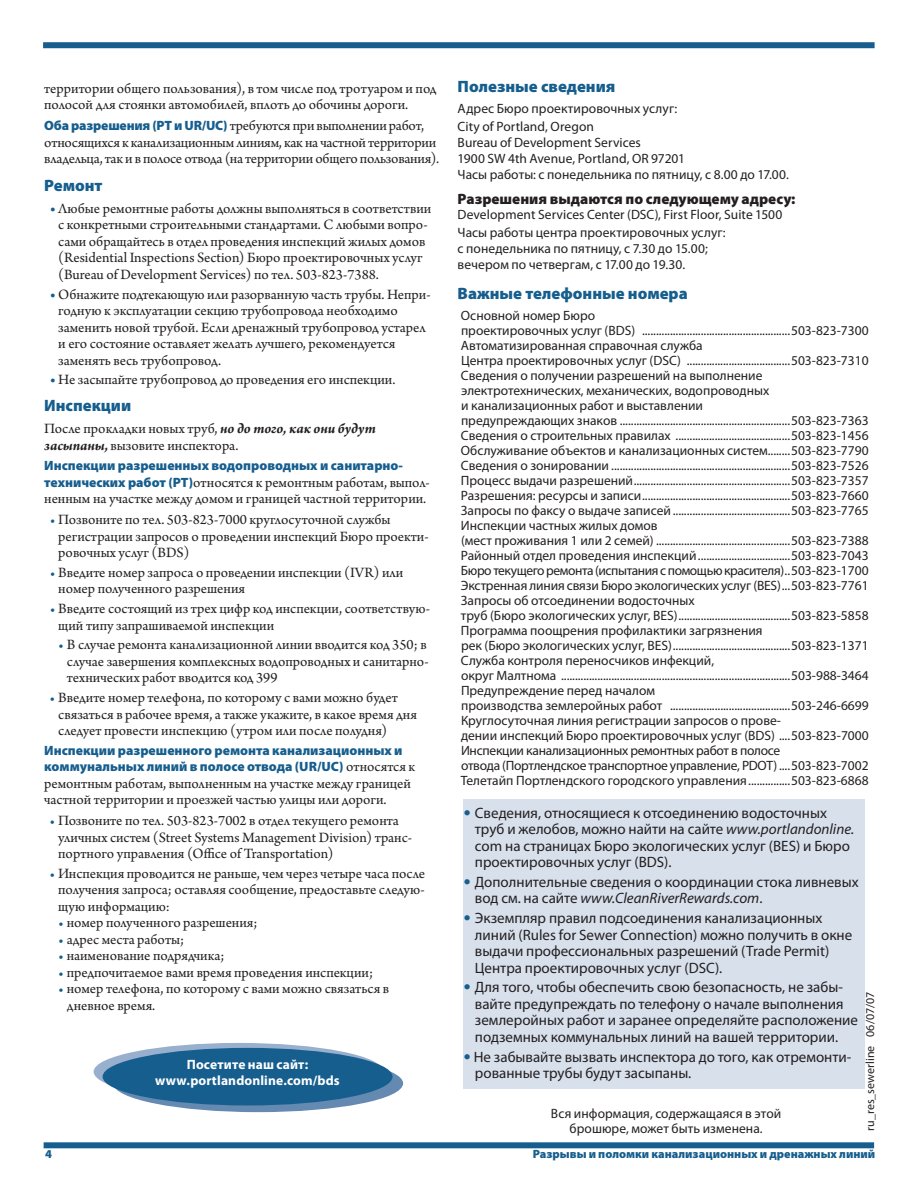
<style>
.page{position:relative;width:918px;height:1188px;background:#fff}
.page>*{position:absolute;margin:0;border:0;box-sizing:border-box;transform-origin:0 0}
.t1{font:900 16.5px "Myriad Pro";color:#165e8e}
.t2{font:15px/16.5px "Arno Pro";color:#231f20}
.t3{font:15px/16.5px "Myriad Pro";color:#231f20}
.t4{font:900 15px "Myriad Pro";color:#231f20}
.t5{font:13.5px/15px "Myriad Pro";color:#231f20}
.t6{font:900 13.5px/16.5px "Myriad Pro";color:#165e8e}
.t7{font:700 13.5px/15.8px "Myriad Pro";letter-spacing:.01em;color:#fff;text-align:center}
.t8{font:900 12px "Myriad Pro";color:#165e8e}
.t9{font:12px "Myriad Pro";color:#231f20}
.s1{font-family:"Myriad Pro";font-weight:900;font-size:13.5px;color:#165e8e}
.s2{font-weight:700;font-style:italic}
.s3{color:#165e8e}
.s4{font-family:"Arno Pro";font-weight:400;font-size:15px;color:#231f20}
.s5{font-family:"Sabon";color:#165e8e}
.s6{font-style:italic}
</style>
<div class="page">
<div style="left:43px;top:42px;width:832px;height:6px;background:#165e8e"></div>
<div style="left:44px;top:1142px;width:830px;height:6px;background:#165e8e"></div>
<div style="left:464px;top:800px;width:401px;height:289px;background:#d8e0ec"></div>
<div style="left:94px;top:1043px;width:290px;height:58px;background:#98afcd;border-radius:50%"></div>
<div style="left:113px;top:1055px;width:290px;height:57px;background:#648ab2;border-radius:50%"></div>
<div style="left:103px;top:1048px;width:290px;height:57px;background:#165e8e;border-radius:50%"></div>
<p class="t2" style="left:44px;top:81px;width:394px">территории общего пользования), в том числе под тротуаром и под полосой для стоянки автомобилей, вплоть до обочины дороги.</p>
<p class="t2" style="left:44px;top:118px;width:397px"><span class="s1">Оба разрешения (PT и UR/UC)</span> требуются при выполнении работ, относящихся к канализационным линиям, как на частной территории владельца, так и в полосе отвода (на территории общего пользования).</p>
<p class="t1" style="left:44px;top:174px;width:60px">Ремонт</p>
<p class="t2" style="left:58px;top:201px;width:375px;text-indent:-8px"><span class="s1">•</span> Любые ремонтные работы должны выполняться в соответствии с конкретными строительными стандартами. С любыми вопро&shy;сами обращайтесь в отдел проведения инспекций жилых домов (Residential Inspections Section) Бюро проектировочных услуг (Bureau of Development Services) по тел. 503-823-7388.</p>
<p class="t2" style="left:58px;top:287px;width:374px;text-indent:-8px"><span class="s1">•</span> Обнажите подтекающую или разорванную часть трубы. Непри&shy;годную к эксплуатации секцию трубопровода необходимо заменить новой трубой. Если дренажный трубопровод устарел и его состояние оставляет желать лучшего, рекомендуется заменять весь трубопровод.</p>
<p class="t2" style="left:50px;top:372px;width:347px"><span class="s1">•</span> Не засыпайте трубопровод до проведения его инспекции.</p>
<p class="t1" style="left:44px;top:394px;width:88px">Инспекции</p>
<p class="t2" style="left:44px;top:421px;width:333px">После прокладки новых труб, <span class="s2">но до того, как они будут засыпаны,</span> вызовите инспектора.</p>
<p class="t6" style="left:44px;top:457px;width:360px">Инспекции разрешенных водопроводных и санитарно-</p>
<p class="t2" style="left:44px;top:475px;width:387px"><span class="s1">технических работ (PT)</span>относятся к ремонтным работам, выпол&shy;ненным на участке между домом и границей частной территории.</p>
<p class="t2" style="left:58px;top:512px;width:372px;text-indent:-8px"><span class="s3">•</span> Позвоните по тел. 503-823-7000 круглосуточной службы регистрации запросов о проведении инспекций Бюро проекти&shy;ровочных услуг (BDS)</p>
<p class="t2" style="left:58px;top:565px;width:347px;text-indent:-8px"><span class="s3">•</span> Введите номер запроса о проведении инспекции (IVR) или номер полученного разрешения</p>
<p class="t2" style="left:58px;top:601px;width:373px;text-indent:-8px"><span class="s3">•</span> Введите состоящий из трех цифр код инспекции, соответствую&shy;щий типу запрашиваемой инспекции</p>
<p class="t2" style="left:67px;top:637px;width:363px;text-indent:-9px"><span class="s3">•</span> В случае ремонта канализационной линии вводится код 350; в случае завершения комплексных водопроводных и санитарно&shy;технических работ вводится код 399</p>
<p class="t2" style="left:58px;top:690px;width:360px;text-indent:-9px"><span class="s3">•</span> Введите номер телефона, по которому с вами можно будет связаться в рабочее время, а также укажите, в какое время дня следует провести инспекцию (утром или после полудня)</p>
<p class="t6" style="left:44px;top:742px;width:373px">Инспекции разрешенного ремонта канализационных и коммунальных линий в полосе отвода (UR/UC) <span class="s4">относятся к</span></p>
<p class="t2" style="left:44px;top:776px;width:368px">ремонтным работам, выполненным на участке между границей частной территории и проезжей частью улицы или дороги.</p>
<p class="t2" style="left:58px;top:813px;width:355px;text-indent:-9px"><span class="s3">•</span> Позвоните по тел. 503-823-7002 в отдел текущего ремонта уличных систем (Street Systems Management Division) транс&shy;портного управления (Office of Transportation)</p>
<p class="t2" style="left:58px;top:866px;width:368px;text-align:justify;text-indent:-9px"><span class="s3">•</span> Инспекция проводится не раньше, чем через четыре часа после получения запроса; оставляя сообщение, предоставьте следую&shy;щую информацию:</p>
<p class="t2" style="left:58px;top:916px;width:201px"><span class="s3">•</span> номер полученного разрешения;</p>
<p class="t2" style="left:58px;top:932px;width:128px"><span class="s3">•</span> адрес места работы;</p>
<p class="t2" style="left:58px;top:949px;width:168px"><span class="s3">•</span> наименование подрядчика;</p>
<p class="t2" style="left:58px;top:965px;width:316px"><span class="s3">•</span> предпочитаемое вами время проведения инспекции;</p>
<p class="t2" style="left:67px;top:982px;width:324px;text-indent:-9px"><span class="s3">•</span> номер телефона, по которому с вами можно связаться в дневное время.</p>
<p class="t7" style="left:155px;top:1056px;width:186px">Посетите наш сайт: www.portlandonline.com/bds</p>
<p class="t1" style="left:458px;top:75px;width:159px">Полезные сведения</p>
<p class="t5" style="left:458px;top:100px;width:221px;line-height:17.9px">Адрес Бюро проектировочных услуг:<br>City of Portland, Oregon</p>
<p class="t5" style="left:458px;top:134px;width:333px;line-height:15.8px">Bureau of Development Services<br>1900 SW 4th Avenue, Portland, OR 97201<br>Часы работы: с понедельника по пятницу, с 8.00 до 17.00.</p>
<p class="t4" style="left:458px;top:189px;width:339px">Разрешения выдаются по следующему адресу:</p>
<p class="t5" style="left:458px;top:206px;width:326px;line-height:17.9px">Development Services Center (DSC), First Floor, Suite 1500<br>Часы работы центра проектировочных услуг:</p>
<p class="t5" style="left:458px;top:240px;width:252px;line-height:15.8px">с понедельника по пятницу, с 7.30 до 15.00; вечером по четвергам, с 17.00 до 19.30.</p>
<p class="t1" style="left:458px;top:283px;width:232px">Важные телефонные номера</p>
<p class="t5" style="left:461px;top:308px;width:409px">Основной номер Бюро<br>проектировочных услуг (BDS) .....................................................503-823-7300<br>Автоматизированная справочная служба<br>Центра проектировочных услуг (DSC) .....................................503-823-7310<br>Сведения о получении разрешений на выполнение электротехнических, механических, водопроводных<br>и канализационных работ и выставлении<br>предупреждающих знаков .............................................................503-823-7363<br>Сведения о строительных правилах .........................................503-823-1456<br>Обслуживание объектов и канализационных систем........503-823-7790<br>Сведения о зонировании ................................................................503-823-7526<br>Процесс выдачи разрешений........................................................503-823-7357<br>Разрешения: ресурсы и записи.....................................................503-823-7660<br>Запросы по факсу о выдаче записей ..........................................503-823-7765<br>Инспекции частных жилых домов<br>(мест проживания 1 или 2 семей) ................................................503-823-7388<br>Районный отдел проведения инспекций.................................503-823-7043<br>Бюро текущего ремонта (испытания с помощью красителя)..503-823-1700<br>Экстренная линия связи Бюро экологических услуг (BES)...503-823-7761<br>Запросы об отсоединении водосточных<br>труб (Бюро экологических услуг, BES)........................................503-823-5858<br>Программа поощрения профилактики загрязнения<br>рек (Бюро экологических услуг, BES)..........................................503-823-1371<br>Служба контроля переносчиков инфекций,<br>округ Малтнома ..................................................................................503-988-3464<br>Предупреждение перед началом<br>производства землеройных работ ...........................................503-246-6699<br>Круглосуточная линия регистрации запросов о прове-<br>дении инспекций Бюро проектировочных услуг (BDS) ....503-823-7000<br>Инспекции канализационных ремонтных работ в полосе<br>отвода (Портлендское транспортное управление, PDOT)....503-823-7002<br>Телетайп Портлендского городского управления...............503-823-6868</p>
<p class="t3" style="left:475px;top:804px;width:381px;text-indent:-11px"><span class="s5">•</span> Сведения, относящиеся к отсоединению водосточных труб и желобов, можно найти на сайте <span class="s6">www.portlandonline. </span>com на страницах Бюро экологических услуг (BES) и Бюро проектировочных услуг (BDS).</p>
<p class="t3" style="left:475px;top:873px;width:385px;text-indent:-11px"><span class="s5">•</span> Дополнительные сведения о координации стока ливневых вод см. на сайте <span class="s6">www.CleanRiverRewards.com</span>.</p>
<p class="t3" style="left:475px;top:910px;width:379px;text-indent:-11px"><span class="s5">•</span> Экземпляр правил подсоединения канализационных линий (Rules for Sewer Connection) можно получить в окне выдачи профессиональных разрешений (Trade Permit)<br>Центра проектировочных услуг (DSC).</p>
<p class="t3" style="left:475px;top:979px;width:385px;text-indent:-11px"><span class="s5">•</span> Для того, чтобы обеспечить свою безопасность, не забы&shy;вайте предупреждать по телефону о начале выполнения землеройных работ и заранее определяйте расположение подземных коммунальных линий на вашей территории.</p>
<p class="t3" style="left:475px;top:1048px;width:378px;text-indent:-11px"><span class="s5">•</span> Не забывайте вызвать инспектора до того, как отремонти&shy;рованные трубы будут засыпаны.</p>
<p class="t9" style="left:863px;top:1131px;width:141px;rotate:-90deg">ru_res_sewerline 06/07/07</p>
<p class="t5" style="left:551px;top:1105px;width:232px;line-height:15.8px;text-align:center">Вся информация, содержащаяся в этой брошюре, может быть изменена.</p>
<p class="t8" style="left:45px;top:1146px;width:8px">4</p>
<p class="t8" style="left:533px;top:1146px;width:344px">Разрывы и поломки канализационных и дренажных линий</p>
</div>
